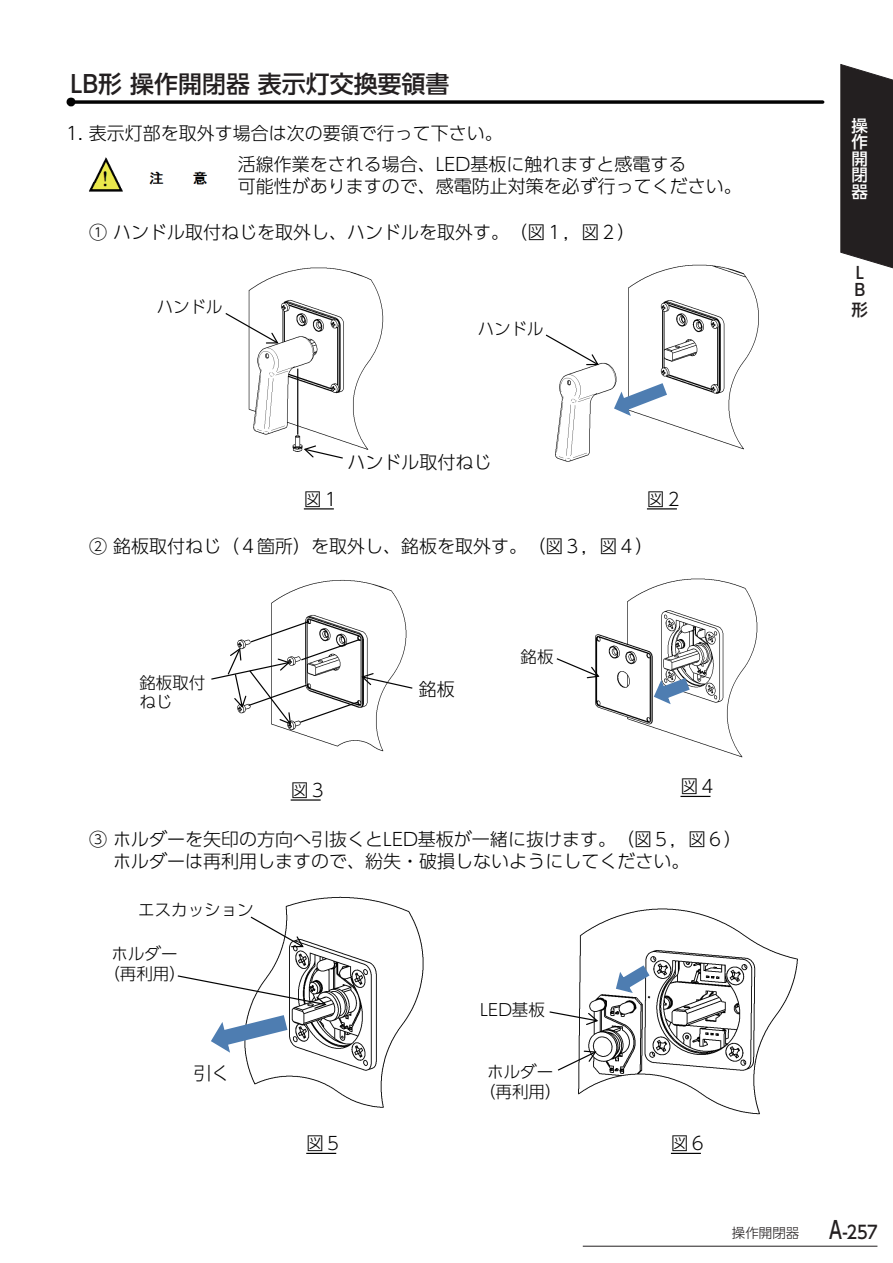
<style>
.page{position:relative;width:893px;height:1263px;background:#fff}
.page>*{position:absolute;margin:0;border:0;box-sizing:border-box;transform-origin:0 0}
.t1{font:500 24px "UD Shin Go Pro";color:#231f20}
.t2{font:300 18px/31.8px "UD Shin Go Pro";color:#030303}
.t3{font:500 18px "UD Shin Go Pro";color:#231f20;scale:.9 1}
.t4{font:300 16.5px/19.8px "UD Shin Go Pro";color:#030303;text-align:center}
.t5{font:500 16.5px/16.5px "UD Shin Go Pro";color:#fff;text-align:justify}
.t6{font:500 16.5px/16.5px "UD Shin Go Pro";color:#231f20}
.t7{font:300 13.5px "UD Shin Go Pro";color:#231f20}
.s1{font-size:24px}
</style>
<div class="page">
<svg style="left:840px;top:64px;width:53px;height:205px;background:#353132"></svg>
<hr style="left:583px;top:1246px;width:294px;height:1px;background:#231f20">
<svg style="left:66px;top:98px;width:9px;height:8px"></svg>
<svg style="left:71px;top:100px;width:752px;height:4px;background:#252525"></svg>
<img style="left:245px;top:896px;width:179px;height:212px">
<img style="left:578px;top:908px;width:220px;height:207px">
<svg style="left:249px;top:915px;width:56px;height:33px"></svg>
<svg style="left:177px;top:974px;width:151px;height:82px"></svg>
<svg style="left:306px;top:1153px;width:30px;height:1px"></svg>
<svg style="left:671px;top:1153px;width:30px;height:1px"></svg>
<img style="left:248px;top:267px;width:136px;height:185px">
<img style="left:555px;top:264px;width:204px;height:198px">
<img style="left:271px;top:579px;width:134px;height:173px">
<img style="left:595px;top:578px;width:163px;height:180px">
<svg style="left:304px;top:508px;width:30px;height:1px"></svg>
<svg style="left:291px;top:799px;width:30px;height:2px"></svg>
<svg style="left:647px;top:508px;width:30px;height:1px"></svg>
<svg style="left:680px;top:796px;width:30px;height:1px"></svg>
<svg style="left:225px;top:312px;width:55px;height:32px"></svg>
<svg style="left:297px;top:369px;width:1px;height:66px"></svg>
<svg style="left:303px;top:444px;width:41px;height:15px"></svg>
<svg style="left:545px;top:333px;width:55px;height:33px"></svg>
<svg style="left:612px;top:381px;width:57px;height:38px"></svg>
<svg style="left:652px;top:676px;width:40px;height:31px"></svg>
<svg style="left:614px;top:963px;width:38px;height:32px"></svg>
<svg style="left:556px;top:657px;width:44px;height:22px"></svg>
<svg style="left:549px;top:1010px;width:50px;height:16px"></svg>
<svg style="left:557px;top:1050px;width:40px;height:22px"></svg>
<svg style="left:211px;top:620px;width:202px;height:106px"></svg>
<img style="left:89px;top:157px;width:118px;height:35px">
<h1 class="t1" style="left:71px;top:64px;width:380px">LB形 操作開閉器 表示灯交換要領書</h1>
<p class="t2" style="left:238px;top:116px;width:450px;text-indent:-171px">1. 表示灯部を取外す場合は次の要領で行って下さい。<br>活線作業をされる場合、LED基板に触れますと感電する</p>
<p class="t2" style="left:238px;top:170px;width:505px">可能性がありますので、感電防止対策を必ず行ってください。</p>
<p class="t2" style="left:89px;top:216px;width:547px">① ハンドル取付ねじを取外し、ハンドルを取外す。（図１，図２）</p>
<p class="t4" style="left:157px;top:296px;width:68px">ハンドル</p>
<p class="t4" style="left:478px;top:319px;width:67px">ハンドル</p>
<p class="t5" style="left:851px;top:117px;width:18px">操作開閉器</p>
<p class="t6" style="left:854px;top:264px;width:12px">L<br>B</p>
<p class="t6" style="left:851px;top:301px;width:18px">形</p>
<p class="t2" style="left:304px;top:482px;width:37px">図１</p>
<p class="t2" style="left:347px;top:446px;width:146px">ハンドル取付ねじ</p>
<p class="t2" style="left:647px;top:482px;width:37px">図２</p>
<p class="t2" style="left:89px;top:529px;width:565px">② 銘板取付ねじ（４箇所）を取外し、銘板を取外す。（図３，図４）</p>
<p class="t4" style="left:139px;top:672px;width:67px;text-align:left">銘板取付ねじ</p>
<p class="t2" style="left:419px;top:673px;width:37px">銘板</p>
<p class="t2" style="left:291px;top:774px;width:37px">図３</p>
<p class="t4" style="left:520px;top:646px;width:34px">銘板</p>
<p class="t2" style="left:680px;top:770px;width:37px">図４</p>
<p class="t2" style="left:113px;top:828px;width:630px;line-height:21.6px;text-indent:-24px">③ ホルダーを矢印の方向へ引抜くとLED基板が一緒に抜けます。（図５，図６）ホルダーは再利用しますので、紛失・破損しないようにしてください。</p>
<p class="t4" style="left:138px;top:899px;width:117px">エスカッション</p>
<p class="t4" style="left:103px;top:943px;width:84px">ホルダー（再利用）</p>
<p class="t2" style="left:194px;top:1056px;width:37px">引く</p>
<p class="t4" style="left:480px;top:999px;width:66px">LED基板</p>
<p class="t4" style="left:479px;top:1062px;width:84px">ホルダー（再利用）</p>
<p class="t2" style="left:306px;top:1127px;width:37px">図５</p>
<p class="t2" style="left:671px;top:1127px;width:37px">図６</p>
<p class="t7" style="left:732px;top:1222px;width:69px">操作開閉器</p>
<p class="t3" style="left:829px;top:1217px;width:56px"><span class="s1">A</span>-257</p>
</div>
